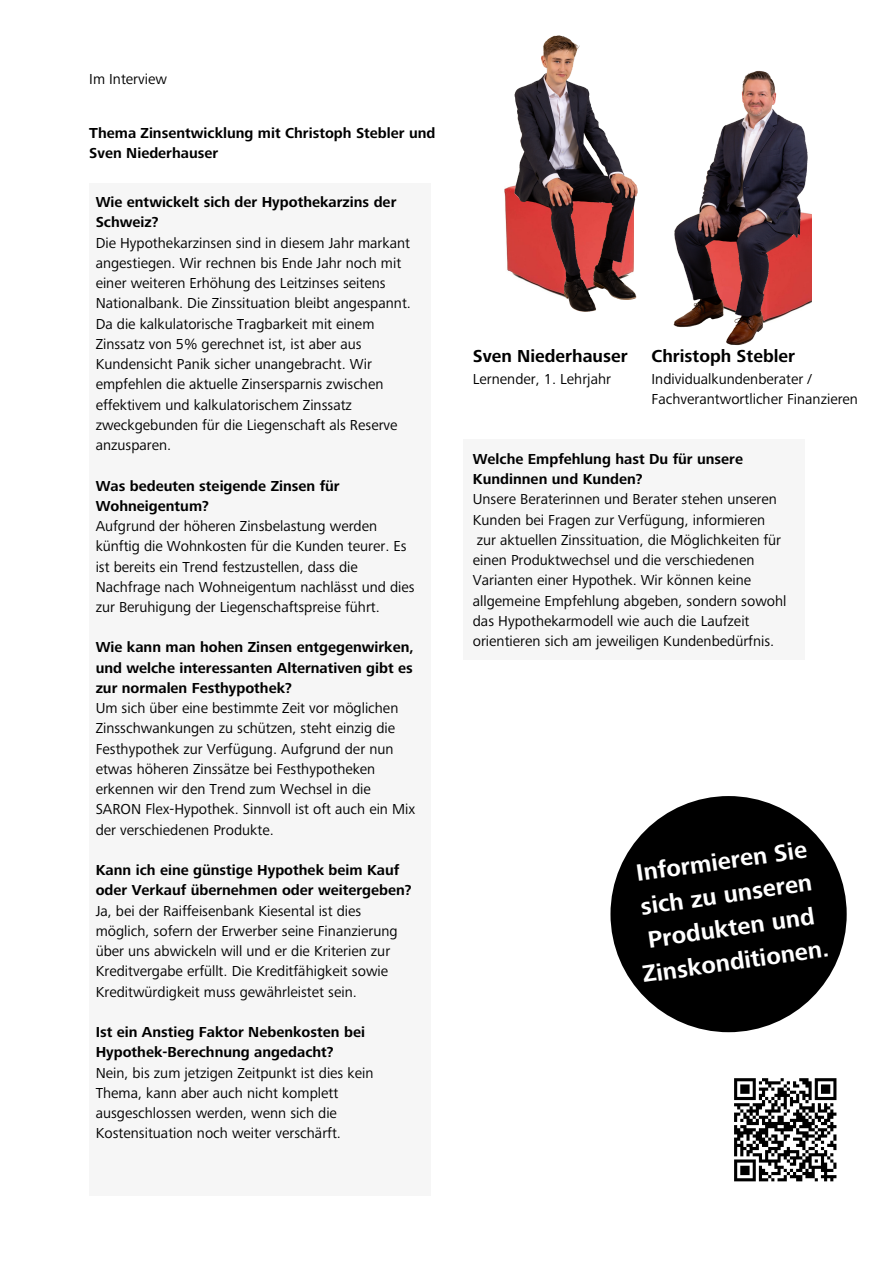
<style>
.page{position:relative;width:893px;height:1264px;background:#fff}
.page>*{position:absolute;margin:0;border:0;box-sizing:border-box;transform-origin:0 0}
.t1{font:700 24.45px/33.8px "Frutiger Next LTW1 G";color:#fff;text-align:center}
.t2{font:700 18px "Frutiger Next LTW1 G";color:#000}
.t3{font:15px/20.2px "Frutiger Next LTW1 G";color:#000}
.t4{font:700 15px/20.2px "Frutiger Next LTW1 G";color:#000}
</style>
<div class="page">
<img style="left:673px;top:70px;width:138px;height:276px">
<img style="left:505px;top:186px;width:8px;height:88px">
<img style="left:513px;top:35px;width:125px;height:277px">
<div style="left:89px;top:184px;width:342px;height:1011px;background:#f6f6f6"></div>
<div style="left:463px;top:439px;width:341px;height:220px;background:#f6f6f6"></div>
<div style="left:610px;top:796px;width:236px;height:236px;background:#000;border-radius:50%"></div>
<img style="left:734px;top:1078px;width:103px;height:104px">
<p class="t3" style="left:89px;top:71px;width:79px">Im Interview</p>
<p class="t4" style="left:89px;top:125px;width:347px">Thema Zinsentwicklung mit Christoph Stebler und<br>Sven Niederhauser</p>
<p class="t4" style="left:96px;top:194px;width:302px">Wie entwickelt sich der Hypothekarzins der<br>Schweiz?</p>
<p class="t3" style="left:96px;top:234px;width:317px">Die Hypothekarzinsen sind in diesem Jahr markant angestiegen. Wir rechnen bis Ende Jahr noch mit einer weiteren Erhöhung des Leitzinses seitens Nationalbank. Die Zinssituation bleibt angespannt.<br>Da die kalkulatorische Tragbarkeit mit einem Zinssatz von 5% gerechnet ist, ist aber aus Kundensicht Panik sicher unangebracht. Wir empfehlen die aktuelle Zinsersparnis zwischen effektivem und kalkulatorischem Zinssatz zweckgebunden für die Liegenschaft als Reserve anzusparen.</p>
<p class="t4" style="left:96px;top:477px;width:245px">Was bedeuten steigende Zinsen für<br>Wohneigentum?</p>
<p class="t3" style="left:96px;top:517px;width:320px">Aufgrund der höheren Zinsbelastung werden künftig die Wohnkosten für die Kunden teurer. Es ist bereits ein Trend festzustellen, dass die Nachfrage nach Wohneigentum nachlässt und dies zur Beruhigung der Liegenschaftspreise führt.</p>
<p class="t4" style="left:96px;top:639px;width:320px;text-align:justify">Wie kann man hohen Zinsen entgegenwirken, und welche interessanten Alternativen gibt es zur normalen Festhypothek?</p>
<p class="t3" style="left:96px;top:699px;width:321px">Um sich über eine bestimmte Zeit vor möglichen Zinsschwankungen zu schützen, steht einzig die Festhypothek zur Verfügung. Aufgrund der nun etwas höheren Zinssätze bei Festhypotheken erkennen wir den Trend zum Wechsel in die SARON Flex-Hypothek. Sinnvoll ist oft auch ein Mix der verschiedenen Produkte.</p>
<p class="t4" style="left:96px;top:861px;width:317px">Kann ich eine günstige Hypothek beim Kauf oder Verkauf übernehmen oder weitergeben?</p>
<p class="t3" style="left:96px;top:902px;width:303px">Ja, bei der Raiffeisenbank Kiesental ist dies möglich, sofern der Erwerber seine Finanzierung über uns abwickeln will und er die Kriterien zur Kreditvergabe erfüllt. Die Kreditfähigkeit sowie Kreditwürdigkeit muss gewährleistet sein.</p>
<p class="t4" style="left:96px;top:1023px;width:271px">Ist ein Anstieg Faktor Nebenkosten bei<br>Hypothek-Berechnung angedacht?</p>
<p class="t3" style="left:96px;top:1064px;width:279px">Nein, bis zum jetzigen Zeitpunkt ist dies kein Thema, kann aber auch nicht komplett ausgeschlossen werden, wenn sich die Kostensituation noch weiter verschärft.</p>
<p class="t2" style="left:473px;top:349px;width:156px">Sven Niederhauser</p>
<p class="t3" style="left:473px;top:370px;width:140px">Lernender, 1. Lehrjahr</p>
<p class="t2" style="left:651px;top:349px;width:145px">Christoph Stebler</p>
<p class="t3" style="left:651px;top:370px;width:208px">Individualkundenberater /<br>Fachverantwortlicher Finanzieren</p>
<p class="t4" style="left:473px;top:450px;width:272px">Welche Empfehlung hast Du für unsere<br>Kundinnen und Kunden?</p>
<p class="t3" style="left:473px;top:491px;width:315px">Unsere Beraterinnen und Berater stehen unseren Kunden bei Fragen zur Verfügung, informieren zur aktuellen Zinssituation, die Möglichkeiten für einen Produktwechsel und die verschiedenen Varianten einer Hypothek. Wir können keine allgemeine Empfehlung abgeben, sondern sowohl das Hypothekarmodell wie auch die Laufzeit orientieren sich am jeweiligen Kundenbedürfnis.</p>
<h1 class="t1" style="left:626px;top:860px;width:189px;rotate:-8deg">Informieren Sie sich zu unseren<br>Produkten und<br>Zinskonditionen.</h1>
</div>
